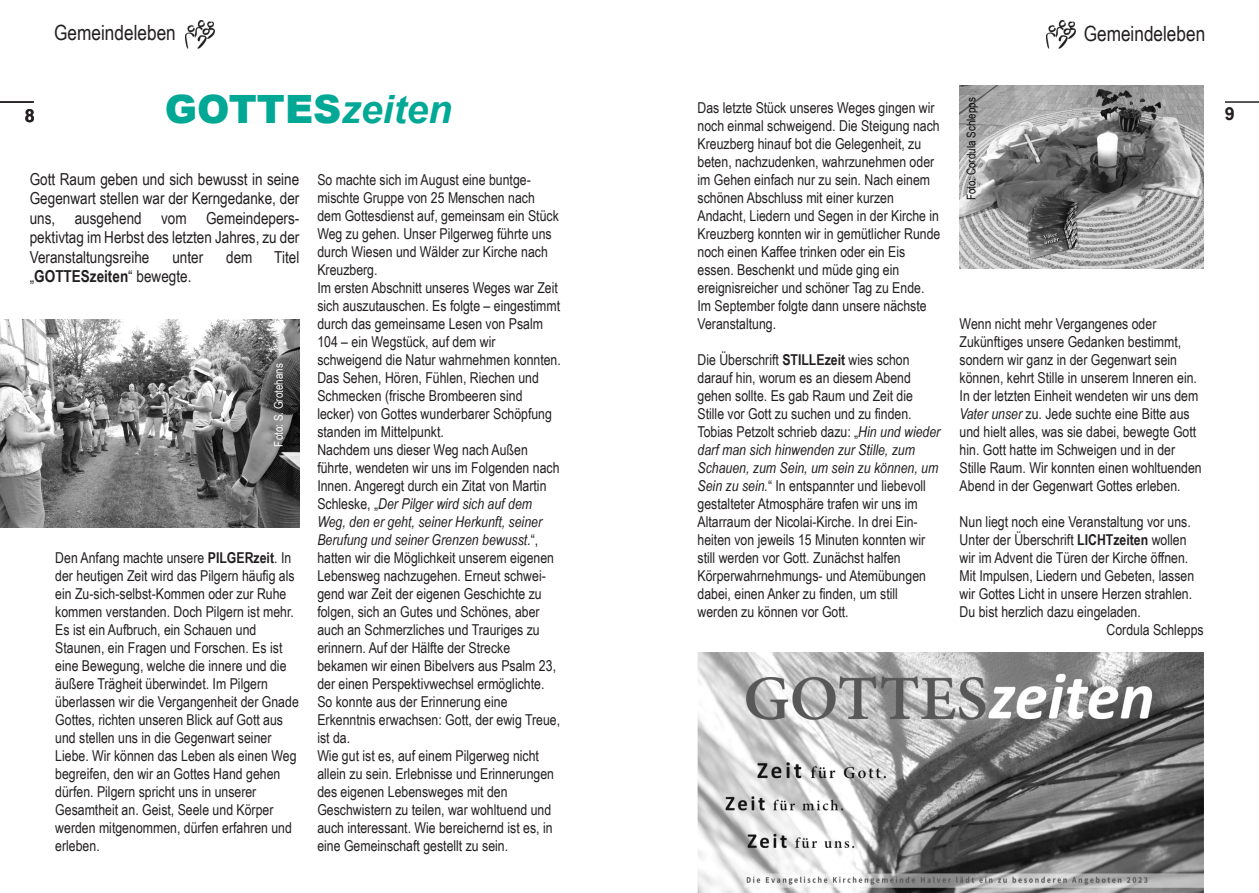
<style>
.page{position:relative;width:1259px;height:893px;background:#fff}
.page>*{position:absolute;margin:0;border:0;box-sizing:border-box;transform-origin:0 0}
.t1{font:900 39px "Arial";color:#00a895}
.t2{font:21px "Arial Narrow";color:#231f20}
.t3{font:700 18px "Arial";color:#231f20}
.t4{font:16.5px/19.5px "Arial Narrow";color:#231f20;text-align:justify}
.t5{font:700 16.5px "Arial Narrow";color:#231f20}
.t6{font:15px/18px "Arial Narrow";color:#231f20}
.t7{font:12px "Arial Narrow";color:#080705}
.t8{font:12px "Arial Narrow";color:#fff}
.s1{font-weight:700;font-style:italic}
.s2{font-weight:700}
.s3{font-style:italic}
.s4{font-weight:400}
</style>
<div class="page">
<hr style="left:1225px;top:101px;width:34px;height:2px;background:#231f20">
<hr style="left:0;top:101px;width:34px;height:2px;background:#231f20">
<img style="left:185px;top:21px;width:30px;height:27px">
<img style="left:1046px;top:21px;width:29px;height:28px">
<img style="left:959px;top:85px;width:244px;height:183px">
<img style="left:0;top:320px;width:299px;height:208px">
<img style="left:697px;top:653px;width:506px;height:240px">
<h2 class="t2" style="left:54px;top:25px;width:123px">Gemeindeleben</h2>
<h2 class="t2" style="left:1083px;top:25px;width:123px">Gemeindeleben</h2>
<h1 class="t1" style="left:165px;top:95px;width:289px">GOTTES<span class="s1">zeiten</span></h1>
<p class="t7" style="left:966px;top:200px;width:104px;rotate:-90deg">Foto: Cordula Schlepps</p>
<p class="t6" style="left:697px;top:100px;width:244px">Das letzte Stück unseres Weges gingen wir noch einmal schweigend. Die Steigung nach Kreuzberg hinauf bot die Gelegenheit, zu beten, nachzudenken, wahrzunehmen oder im Gehen einfach nur zu sein. Nach einem schönen Abschluss mit einer kurzen Andacht, Liedern und Segen in der Kirche in Kreuzberg konnten wir in gemütlicher Runde noch einen Kaffee trinken oder ein Eis essen. Beschenkt und müde ging ein ereignisreicher und schöner Tag zu Ende.<br>Im September folgte dann unsere nächste Veranstaltung.</p>
<p class="t6" style="left:697px;top:352px;width:244px">Die Überschrift <span class="s2">STILLEzeit</span> wies schon darauf hin, worum es an diesem Abend gehen sollte. Es gab Raum und Zeit die Stille vor Gott zu suchen und zu finden.<br>Tobias Petzolt schrieb dazu: „<span class="s3">Hin und wieder darf man sich hinwenden zur Stille, zum Schauen, zum Sein, um sein zu können, um Sein zu sein.</span>“ In entspannter und liebevoll gestalteter Atmosphäre trafen wir uns im Altarraum der Nicolai-Kirche. In drei Ein&shy;heiten von jeweils 15 Minuten konnten wir still werden vor Gott. Zunächst halfen Körperwahrnehmungs- und Atemübungen dabei, einen Anker zu finden, um still werden zu können vor Gott.</p>
<p class="t3" style="left:25px;top:109px;width:12px">8</p>
<p class="t3" style="left:1225px;top:107px;width:12px">9</p>
<p class="t4" style="left:30px;top:171px;width:271px">Gott Raum geben und sich bewusst in seine Gegenwart stellen war der Kerngedanke, der uns, ausgehend vom Gemeindepers&shy;pektivtag im Herbst des letzten Jahres, zu der Veranstaltungsreihe</p>
<p class="t6" style="left:317px;top:172px;width:245px">So machte sich im August eine buntge&shy;mischte Gruppe von 25 Menschen nach dem Gottesdienst auf, gemeinsam ein Stück Weg zu gehen. Unser Pilgerweg führte uns durch Wiesen und Wälder zur Kirche nach Kreuzberg.<br>Im ersten Abschnitt unseres Weges war Zeit sich auszutauschen. Es folgte – eingestimmt durch das gemeinsame Lesen von Psalm 104 – ein Wegstück, auf dem wir schweigend die Natur wahrnehmen konnten.<br>Das Sehen, Hören, Fühlen, Riechen und Schmecken (frische Brombeeren sind lecker) von Gottes wunderbarer Schöpfung standen im Mittelpunkt.<br>Nachdem uns dieser Weg nach Außen führte, wendeten wir uns im Folgenden nach Innen. Angeregt durch ein Zitat von Martin Schleske, „<span class="s3">Der Pilger wird sich auf dem Weg, den er geht, seiner Herkunft, seiner Berufung und seiner Grenzen bewusst.</span>“, hatten wir die Möglichkeit unserem eigenen Lebensweg nachzugehen. Erneut schwei&shy;gend war Zeit der eigenen Geschichte zu folgen, sich an Gutes und Schönes, aber auch an Schmerzliches und Trauriges zu erinnern. Auf der Hälfte der Strecke bekamen wir einen Bibelvers aus Psalm 23, der einen Perspektivwechsel ermöglichte.<br>So konnte aus der Erinnerung eine Erkenntnis erwachsen: Gott, der ewig Treue, ist da.<br>Wie gut ist es, auf einem Pilgerweg nicht allein zu sein. Erlebnisse und Erinnerungen des eigenen Lebensweges mit den Geschwistern zu teilen, war wohltuend und auch interessant. Wie bereichernd ist es, in eine Gemeinschaft gestellt zu sein.</p>
<p class="t4" style="left:172px;top:249px;width:32px">unter</p>
<p class="t4" style="left:226px;top:249px;width:28px">dem</p>
<p class="t4" style="left:274px;top:249px;width:27px">Titel</p>
<p class="t5" style="left:30px;top:270px;width:163px"><span class="s4">„</span>GOTTESzeiten<span class="s4">“ bewegte.</span></p>
<p class="t6" style="left:959px;top:316px;width:244px">Wenn nicht mehr Vergangenes oder Zukünftiges unsere Gedanken bestimmt, sondern wir ganz in der Gegenwart sein können, kehrt Stille in unserem Inneren ein.<br>In der letzten Einheit wendeten wir uns dem <span class="s3">Vater unser</span> zu. Jede suchte eine Bitte aus und hielt alles, was sie dabei, bewegte Gott hin. Gott hatte im Schweigen und in der Stille Raum. Wir konnten einen wohltuenden Abend in der Gegenwart Gottes erleben.</p>
<p class="t6" style="left:959px;top:514px;width:233px">Nun liegt noch eine Veranstaltung vor uns.</p>
<p class="t6" style="left:959px;top:532px;width:228px">Unter der Überschrift <span class="s2">LICHTzeiten</span> wollen</p>
<p class="t6" style="left:959px;top:550px;width:230px">wir im Advent die Türen der Kirche öffnen.</p>
<p class="t6" style="left:959px;top:568px;width:236px">Mit Impulsen, Liedern und Gebeten, lassen</p>
<p class="t6" style="left:959px;top:586px;width:234px">wir Gottes Licht in unsere Herzen strahlen.</p>
<p class="t6" style="left:959px;top:604px;width:183px">Du bist herzlich dazu eingeladen.</p>
<p class="t6" style="left:1106px;top:622px;width:99px">Cordula Schlepps</p>
<p class="t8" style="left:274px;top:446px;width:85px;rotate:-90deg">Foto: S. Grotehans</p>
<p class="t6" style="left:55px;top:550px;width:245px">Den Anfang machte unsere <span class="s2">PILGERzeit</span>. In der heutigen Zeit wird das Pilgern häufig als ein Zu-sich-selbst-Kommen oder zur Ruhe kommen verstanden. Doch Pilgern ist mehr.<br>Es ist ein Aufbruch, ein Schauen und Staunen, ein Fragen und Forschen. Es ist eine Bewegung, welche die innere und die äußere Trägheit überwindet. Im Pilgern überlassen wir die Vergangenheit der Gnade Gottes, richten unseren Blick auf Gott aus und stellen uns in die Gegenwart seiner Liebe. Wir können das Leben als einen Weg begreifen, den wir an Gottes Hand gehen dürfen. Pilgern spricht uns in unserer Gesamtheit an. Geist, Seele und Körper werden mitgenommen, dürfen erfahren und erleben.</p>
</div>
